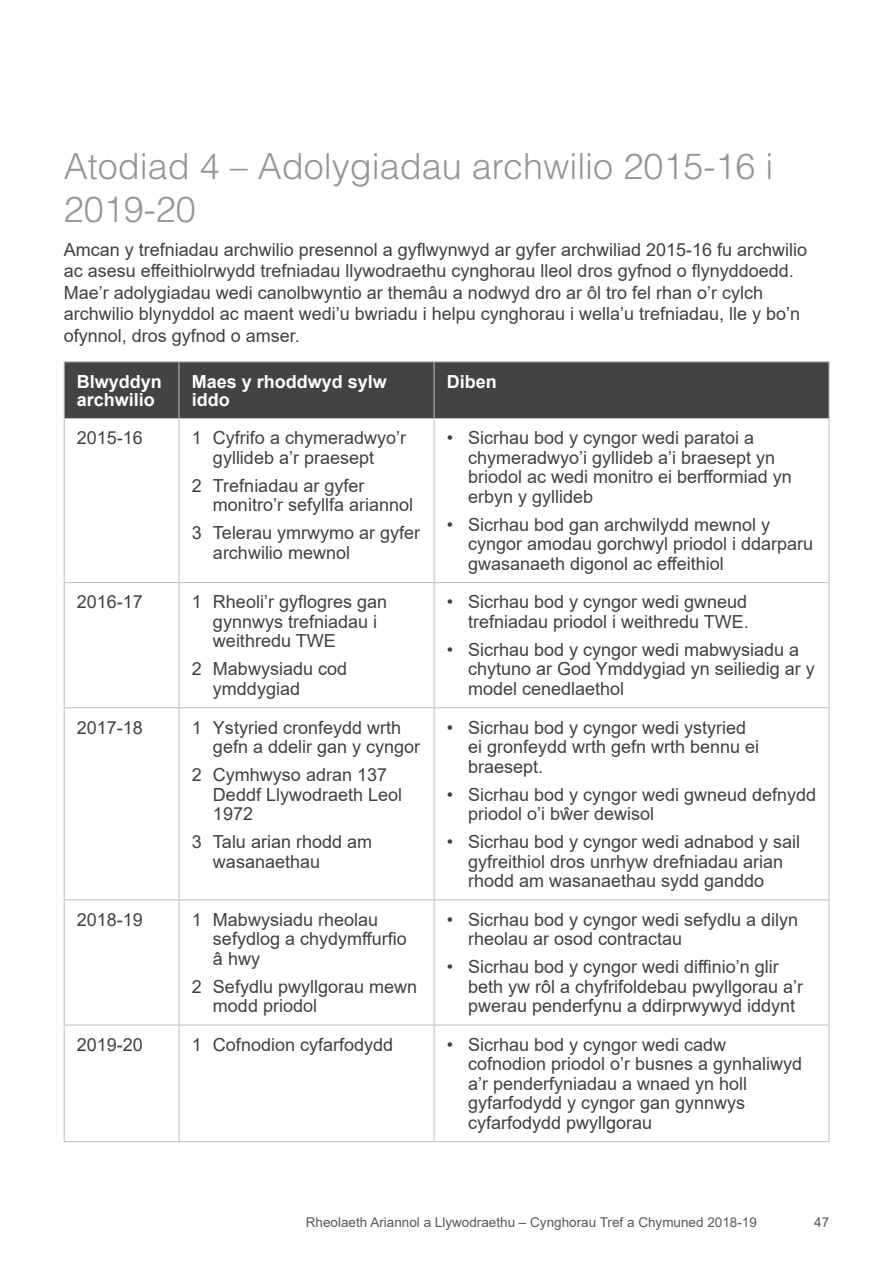
<style>
.page{position:relative;width:893px;height:1263px;background:#fff}
.page>*{position:absolute;margin:0;border:0;box-sizing:border-box;transform-origin:0 0}
.Grey_Heading{font:300 36px/43.2px "Helvetica LT Std";color:#939598}
.Normal_Body_Text{font:18px/19.5px "Arial";color:#414042}
.Table_Bullets{font:18px/19.5px "Arial";color:#414042}
.Table_numbers{font:18px/19.5px "Arial";color:#414042}
.Table_heading{font:700 18px/18px "Arial";color:#fff}
.Table_Text{font:18px "Arial";color:#414042}
.t1{font:13.5px "Arial";color:#58595b}
</style>
<div class="page">
<div style="left:65px;top:362px;width:764px;height:56px;background:#434343"></div>
<svg style="left:65px;top:419px;width:764px;height:722px"></svg>
<hr style="left:64px;top:419px;width:1px;height:163px;background:#bcbec0">
<hr style="left:179px;top:419px;width:1px;height:163px;background:#bcbec0">
<hr style="left:434px;top:419px;width:1px;height:163px;background:#bcbec0">
<hr style="left:829px;top:419px;width:1px;height:163px;background:#bcbec0">
<hr style="left:64px;top:582px;width:115px;height:1px;background:#bcbec0">
<hr style="left:64px;top:583px;width:1px;height:124px;background:#bcbec0">
<hr style="left:179px;top:582px;width:255px;height:1px;background:#bcbec0">
<hr style="left:179px;top:583px;width:1px;height:124px;background:#bcbec0">
<hr style="left:434px;top:582px;width:395px;height:1px;background:#bcbec0">
<hr style="left:434px;top:583px;width:1px;height:124px;background:#bcbec0">
<hr style="left:829px;top:583px;width:1px;height:124px;background:#bcbec0">
<hr style="left:64px;top:707px;width:115px;height:1px;background:#bcbec0">
<hr style="left:64px;top:708px;width:1px;height:191px;background:#bcbec0">
<hr style="left:179px;top:707px;width:255px;height:1px;background:#bcbec0">
<hr style="left:179px;top:708px;width:1px;height:191px;background:#bcbec0">
<hr style="left:434px;top:707px;width:395px;height:1px;background:#bcbec0">
<hr style="left:434px;top:708px;width:1px;height:191px;background:#bcbec0">
<hr style="left:829px;top:708px;width:1px;height:191px;background:#bcbec0">
<hr style="left:64px;top:899px;width:115px;height:1px;background:#bcbec0">
<hr style="left:64px;top:900px;width:1px;height:125px;background:#bcbec0">
<hr style="left:179px;top:899px;width:255px;height:1px;background:#bcbec0">
<hr style="left:179px;top:900px;width:1px;height:125px;background:#bcbec0">
<hr style="left:434px;top:899px;width:395px;height:1px;background:#bcbec0">
<hr style="left:434px;top:900px;width:1px;height:125px;background:#bcbec0">
<hr style="left:829px;top:900px;width:1px;height:125px;background:#bcbec0">
<hr style="left:64px;top:1025px;width:115px;height:1px;background:#bcbec0">
<hr style="left:64px;top:1025px;width:1px;height:116px;background:#bcbec0">
<hr style="left:179px;top:1025px;width:255px;height:1px;background:#bcbec0">
<hr style="left:179px;top:1025px;width:1px;height:116px;background:#bcbec0">
<hr style="left:434px;top:1025px;width:395px;height:1px;background:#bcbec0">
<hr style="left:434px;top:1025px;width:1px;height:116px;background:#bcbec0">
<hr style="left:829px;top:1025px;width:1px;height:116px;background:#bcbec0">
<hr style="left:64px;top:1141px;width:115px;height:1px;background:#bcbec0">
<hr style="left:179px;top:1141px;width:255px;height:1px;background:#bcbec0">
<hr style="left:434px;top:1141px;width:395px;height:1px;background:#bcbec0">
<hr style="left:64px;top:361px;width:115px;height:1px;background:#bcbec0">
<hr style="left:64px;top:362px;width:1px;height:56px;background:#bcbec0">
<hr style="left:179px;top:361px;width:255px;height:1px;background:#bcbec0">
<hr style="left:179px;top:362px;width:1px;height:56px;background:#bcbec0">
<hr style="left:434px;top:361px;width:395px;height:1px;background:#bcbec0">
<hr style="left:434px;top:362px;width:1px;height:56px;background:#bcbec0">
<hr style="left:829px;top:362px;width:1px;height:56px;background:#bcbec0">
<hr style="left:64px;top:418px;width:115px;height:1px;background:#bcbec0">
<hr style="left:179px;top:418px;width:255px;height:1px;background:#bcbec0">
<hr style="left:434px;top:418px;width:395px;height:1px;background:#bcbec0">
<h2 class="Grey_Heading" style="left:64px;top:144px;width:711px">Atodiad 4 – Adolygiadau archwilio 2015-16 i<br>2019-20</h2>
<p class="Normal_Body_Text" style="left:64px;top:238px;width:745px;line-height:21.6px">Amcan y trefniadau archwilio presennol a gyflwynwyd ar gyfer archwiliad 2015-16 fu archwilio ac asesu effeithiolrwydd trefniadau llywodraethu cynghorau lleol dros gyfnod o flynyddoedd.<br>Mae’r adolygiadau wedi canolbwyntio ar themâu a nodwyd dro ar ôl tro fel rhan o’r cylch archwilio blynyddol ac maent wedi’u bwriadu i helpu cynghorau i wella’u trefniadau, lle y bo’n ofynnol, dros gyfnod o amser.</p>
<p class="Table_heading" style="left:77px;top:373px;width:87px">Blwyddyn archwilio</p>
<p class="Table_heading" style="left:192px;top:373px;width:197px">Maes y rhoddwyd sylw iddo</p>
<p class="Table_heading" style="left:447px;top:373px;width:52px">Diben</p>
<p class="Table_Text" style="left:77px;top:426px;width:68px">2015-16</p>
<p class="Table_numbers" style="left:192px;top:428px;width:216px;text-align:center">1 Cyfrifo a chymeradwyo’r gyllideb a’r praesept</p>
<p class="Table_numbers" style="left:213px;top:476px;width:202px;text-indent:-21px">2 Trefniadau ar gyfer monitro’r sefyllfa ariannol</p>
<p class="Table_numbers" style="left:213px;top:523px;width:209px;text-indent:-21px">3 Telerau ymrwymo ar gyfer archwilio mewnol</p>
<p class="Normal_Body_Text" style="left:468px;top:428px;width:325px;text-indent:-21px">• Sicrhau bod y cyngor wedi paratoi a chymeradwyo’i gyllideb a’i braesept yn briodol ac wedi monitro ei berfformiad yn erbyn y gyllideb</p>
<p class="Normal_Body_Text" style="left:468px;top:515px;width:347px;text-indent:-21px">• Sicrhau bod gan archwilydd mewnol y cyngor amodau gorchwyl priodol i ddarparu gwasanaeth digonol ac effeithiol</p>
<p class="Table_Text" style="left:77px;top:590px;width:68px">2016-17</p>
<p class="Table_Bullets" style="left:213px;top:592px;width:176px;text-indent:-21px">1 Rheoli’r gyflogres gan gynnwys trefniadau i weithredu TWE</p>
<p class="Table_Bullets" style="left:213px;top:659px;width:136px;text-indent:-21px">2 Mabwysiadu cod ymddygiad</p>
<p class="Table_Text" style="left:77px;top:715px;width:68px">2017-18</p>
<p class="Table_Bullets" style="left:213px;top:717px;width:209px;text-indent:-21px">1 Ystyried cronfeydd wrth gefn a ddelir gan y cyngor</p>
<p class="Table_Bullets" style="left:213px;top:765px;width:191px;text-indent:-21px">2 Cymhwyso adran 137<br>Deddf Llywodraeth Leol<br>1972</p>
<p class="Table_Bullets" style="left:213px;top:832px;width:161px;text-indent:-21px">3 Talu arian rhodd am wasanaethau</p>
<p class="Table_Text" style="left:77px;top:907px;width:68px">2018-19</p>
<p class="Table_Bullets" style="left:213px;top:909px;width:195px;text-indent:-21px">1 Mabwysiadu rheolau sefydlog a chydymffurfio â hwy</p>
<p class="Table_Bullets" style="left:213px;top:976px;width:206px;text-indent:-21px">2 Sefydlu pwyllgorau mewn modd priodol</p>
<p class="Normal_Body_Text" style="left:447px;top:592px;width:304px;text-align:right">• Sicrhau bod y cyngor wedi gwneud trefniadau priodol i weithredu TWE.</p>
<p class="Normal_Body_Text" style="left:468px;top:640px;width:348px;text-indent:-21px">• Sicrhau bod y cyngor wedi mabwysiadu a chytuno ar God Ymddygiad yn seiliedig ar y model cenedlaethol</p>
<p class="Normal_Body_Text" style="left:468px;top:717px;width:293px;text-indent:-21px">• Sicrhau bod y cyngor wedi ystyried ei gronfeydd wrth gefn wrth bennu ei braesept.</p>
<p class="Normal_Body_Text" style="left:468px;top:784px;width:350px;text-indent:-21px">• Sicrhau bod y cyngor wedi gwneud defnydd priodol o’i bŵer dewisol</p>
<p class="Normal_Body_Text" style="left:468px;top:832px;width:334px;text-indent:-21px">• Sicrhau bod y cyngor wedi adnabod y sail gyfreithiol dros unrhyw drefniadau arian rhodd am wasanaethau sydd ganddo</p>
<p class="Normal_Body_Text" style="left:468px;top:909px;width:332px;text-indent:-21px">• Sicrhau bod y cyngor wedi sefydlu a dilyn rheolau ar osod contractau</p>
<p class="Normal_Body_Text" style="left:468px;top:957px;width:337px;text-indent:-21px">• Sicrhau bod y cyngor wedi diffinio’n glir beth yw rôl a chyfrifoldebau pwyllgorau a’r pwerau penderfynu a ddirprwywyd iddynt</p>
<p class="Table_Text" style="left:77px;top:1032px;width:68px">2019-20</p>
<p class="Table_Bullets" style="left:192px;top:1035px;width:203px">1 Cofnodion cyfarfodydd</p>
<p class="Normal_Body_Text" style="left:468px;top:1035px;width:336px;text-indent:-21px">• Sicrhau bod y cyngor wedi cadw cofnodion priodol o’r busnes a gynhaliwyd a’r penderfyniadau a wnaed yn holl gyfarfodydd y cyngor gan gynnwys cyfarfodydd pwyllgorau</p>
<p class="t1" style="left:306px;top:1213px;width:453px">Rheolaeth Ariannol a Llywodraethu – Cynghorau Tref a Chymuned 2018-19</p>
<p class="t1" style="left:814px;top:1213px;width:17px">47</p>
</div>
